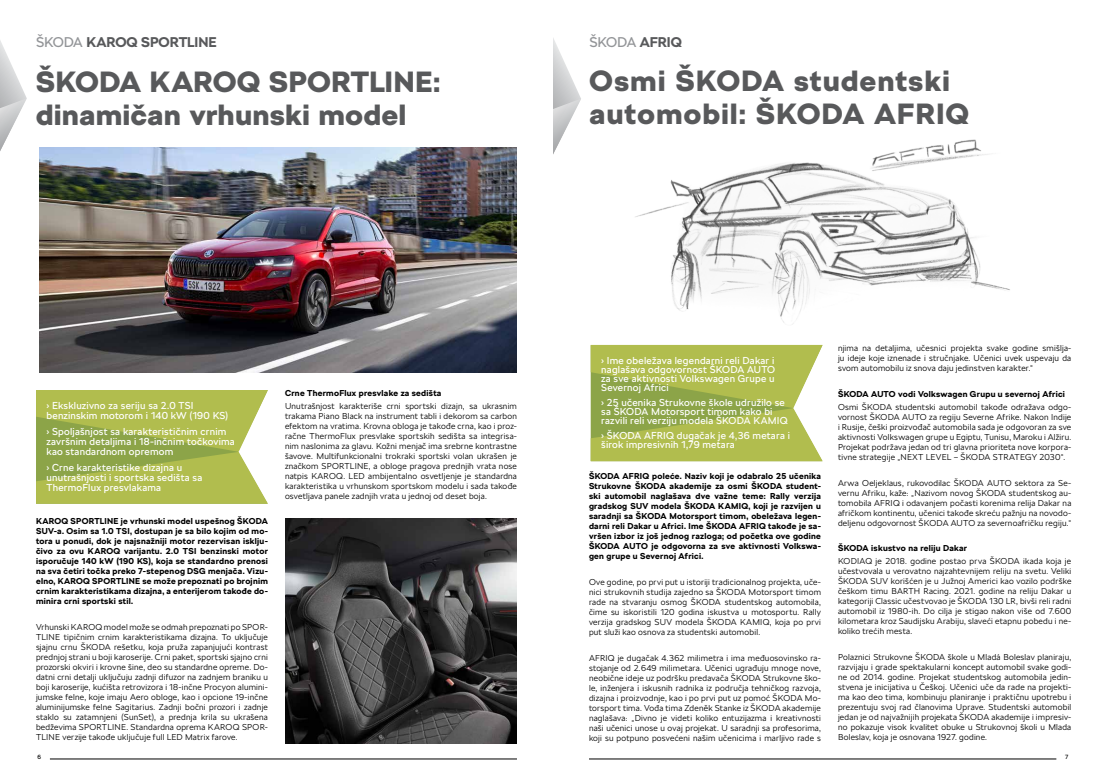
<style>
.page{position:relative;width:1106px;height:780px;background:#fff}
.page>*{position:absolute;margin:0;border:0;box-sizing:border-box;transform-origin:0 0}
.t1{font:900 29px/33px "SKODA Next";letter-spacing:.03em;color:#58595b}
.t2{font:900 29px/33px "SKODA Next";letter-spacing:.05em;color:#58595b}
.t3{font:700 14px "SKODA Next";letter-spacing:-.005em;color:#58595b}
.t4{font:14px "SKODA Next";letter-spacing:-.025em;color:#939598}
.t5{font:10px/9px "SKODA Next";letter-spacing:.02em;color:#fff}
.t6{font:300 8.5px/10px "SKODA Next";letter-spacing:.025em;color:#000;text-align:justify}
.t7{font:700 8.5px/10px "SKODA Next";letter-spacing:.03em;color:#000;text-align:justify}
.t8{font:6px "SKODA Next";color:#000}
.s1{font-weight:400;color:#939598}
.s2{font-weight:700;color:#58595b}
</style>
<div class="page">
<hr style="left:589px;top:758px;width:467px;height:1px;background:#000">
<hr style="left:50px;top:758px;width:467px;height:1px;background:#000">
<img style="left:635px;top:139px;width:375px;height:186px">
<svg style="left:553px;top:38px;width:28px;height:116px"></svg>
<svg style="left:36px;top:390px;width:232px;height:113px;background:#acba57"></svg>
<svg style="left:590px;top:345px;width:232px;height:116px;background:#acba57"></svg>
<img style="left:39px;top:147px;width:478px;height:225px">
<img style="left:285px;top:519px;width:232px;height:225px">
<svg style="left:0;top:40px;width:27px;height:111px"></svg>
<h2 class="t3" style="left:36px;top:33px;width:182px"><span class="s1">ŠKODA</span> KAROQ SPORTLINE</h2>
<h2 class="t4" style="left:589px;top:33px;width:94px">ŠKODA <span class="s2">AFRIQ</span></h2>
<h1 class="t1" style="left:36px;top:65px;width:405px">ŠKODA KAROQ SPORTLINE: dinamičan vrhunski model</h1>
<h1 class="t2" style="left:589px;top:64px;width:381px">Osmi ŠKODA studentski automobil: ŠKODA AFRIQ</h1>
<p class="t5" style="left:46px;top:401px;width:183px;line-height:10px">› Ekskluzivno za seriju sa 2.0 TSI benzinskim motorom i 140 kW (190 KS)</p>
<p class="t5" style="left:46px;top:426px;width:190px;line-height:10px">› Spoljašnjost sa karakterističnim crnim završnim detaljima i 18-inčnim točkovima kao standardnom opremom</p>
<p class="t5" style="left:46px;top:462px;width:157px;line-height:10px">› Crne karakteristike dizajna u unutrašnjosti i sportska sedišta sa<br>ThermoFlux presvlakama</p>
<p class="t7" style="left:36px;top:516px;width:233px">KAROQ SPORTLINE je vrhunski model uspešnog ŠKODA SUV-a. Osim sa 1.0 TSI, dostupan je sa bilo kojim od mo&shy;tora u ponudi, dok je najsnažniji motor rezervisan isklju&shy;čivo za ovu KAROQ varijantu. 2.0 TSI benzinski motor isporučuje 140 kW (190 KS), koja se standardno prenosi na sva četiri točka preko 7-stepenog DSG menjača. Vizu&shy;elno, KAROQ SPORTLINE se može prepoznati po brojnim crnim karakteristikama dizajna, a enterijerom takođe do&shy;minira crni sportski stil.</p>
<p class="t6" style="left:36px;top:622px;width:233px">Vrhunski KAROQ model može se odmah prepoznati po SPOR-TLINE tipičnim crnim karakteristikama dizajna. To uključuje sjajnu crnu ŠKODA rešetku, koja pruža zapanjujući kontrast prednjoj strani u boji karoserije. Crni paket, sportski sjajno crni prozorski okviri i krovne šine, deo su standardne opreme. Do&shy;datni crni detalji uključuju zadnji difuzor na zadnjem braniku u boji karoserije, kućišta retrovizora i 18-inčne Procyon alumini&shy;jumske felne, koje imaju Aero obloge, kao i opcione 19-inčne aluminijumske felne Sagitarius. Zadnji bočni prozori i zadnje staklo su zatamnjeni (SunSet), a prednja krila su ukrašena bedževima SPORTLINE. Standardna oprema KAROQ SPOR-TLINE verzije takođe uključuje full LED Matrix farove.</p>
<p class="t7" style="left:285px;top:388px;width:158px">Crne ThermoFlux presvlake za sedišta</p>
<p class="t6" style="left:285px;top:401px;width:233px">Unutrašnjost karakteriše crni sportski dizajn, sa ukrasnim trakama Piano Black na instrument tabli i dekorom sa carbon efektom na vratima. Krovna obloga je takođe crna, kao i proz&shy;račne ThermoFlux presvlake sportskih sedišta sa integrisa&shy;nim naslonima za glavu. Kožni menjač ima srebrne kontrastne šavove. Multifunkcionalni trokraki sportski volan ukrašen je značkom SPORTLINE, a obloge pragova prednjih vrata nose natpis KAROQ. LED ambijentalno osvetljenje je standardna karakteristika u vrhunskom sportskom modelu i sada takođe osvetljava panele zadnjih vrata u jednoj od deset boja.</p>
<p class="t5" style="left:601px;top:356px;width:175px;text-align:justify">› Ime obeležava legendarni reli Dakar i naglašava odgovornost ŠKODA AUTO za sve aktivnosti Volkswagen Grupe u Severnoj Africi</p>
<p class="t5" style="left:601px;top:398px;width:188px">› 25 učenika Strukovne škole udružilo se sa ŠKODA Motorsport timom kako bi razvili reli verziju modela ŠKODA KAMIQ</p>
<p class="t5" style="left:601px;top:431px;width:190px">› ŠKODA AFRIQ dugačak je 4,36 metara i širok impresivnih 1,79 metara</p>
<p class="t7" style="left:589px;top:471px;width:233px">ŠKODA AFRIQ poleće. Naziv koji je odabralo 25 učenika Strukovne ŠKODA akademije za osmi ŠKODA student&shy;ski automobil naglašava dve važne teme: Rally verzija gradskog SUV modela ŠKODA KAMIQ, koji je razvijen u saradnji sa ŠKODA Motorsport timom, obeležava legen&shy;darni reli Dakar u Africi. Ime ŠKODA AFRIQ takođe je sa&shy;vršen izbor iz još jednog razloga; od početka ove godine ŠKODA AUTO je odgovorna za sve aktivnosti Volkswa&shy;gen grupe u Severnoj Africi.</p>
<p class="t6" style="left:589px;top:577px;width:233px">Ove godine, po prvi put u istoriji tradicionalnog projekta, uče&shy;nici strukovnih studija zajedno sa ŠKODA Motorsport timom rade na stvaranju osmog ŠKODA studentskog automobila, čime su iskoristili 120 godina iskustva u motosportu. Rally verzija gradskog SUV modela ŠKODA KAMIQ, koja po prvi put služi kao osnova za studentski automobil.</p>
<p class="t6" style="left:589px;top:652px;width:233px">AFRIQ je dugačak 4.362 milimetra i ima međuosovinsko ra&shy;stojanje od 2.649 milimetara. Učenici ugrađuju mnoge nove, neobične ideje uz podršku predavača ŠKODA Strukovne ško&shy;le, inženjera i iskusnih radnika iz područja tehničkog razvoja, dizajna i proizvodnje, kao i po prvi put uz pomoć ŠKODA Mo&shy;torsport tima. Vođa tima Zdeněk Stanke iz ŠKODA akademije naglašava: „Divno je videti koliko entuzijazma i kreativnosti naši učenici unose u ovaj projekat. U saradnji sa profesorima, koji su potpuno posvećeni našim učenicima i marljivo rade s</p>
<p class="t6" style="left:838px;top:343px;width:235px">njima na detaljima, učesnici projekta svake godine smišlja&shy;ju ideje koje iznenade i stručnjake. Učenici uvek uspevaju da svom automobilu iz snova daju jedinstven karakter.“</p>
<p class="t7" style="left:838px;top:389px;width:228px">ŠKODA AUTO vodi Volkswagen Grupu u severnoj Africi</p>
<p class="t6" style="left:838px;top:402px;width:235px">Osmi ŠKODA studentski automobil takođe odražava odgo&shy;vornost ŠKODA AUTO za regiju Severne Afrike. Nakon Indije i Rusije, češki proizvođač automobila sada je odgovoran za sve aktivnosti Volkswagen grupe u Egiptu, Tunisu, Maroku i Alžiru.<br>Projekat podržava jedan od tri glavna prioriteta nove korpora&shy;tivne strategije „NEXT LEVEL – ŠKODA STRATEGY 2030“.</p>
<p class="t6" style="left:838px;top:477px;width:235px">Arwa Oeljeklaus, rukovodilac ŠKODA AUTO sektora za Se&shy;vernu Afriku, kaže: „Nazivom novog ŠKODA studentskog au&shy;tomobila AFRIQ i odavanjem počasti korenima relija Dakar na afričkom kontinentu, učenici takođe skreću pažnju na novodo&shy;deljenu odgovornost ŠKODA AUTO za severnoafričku regiju.“</p>
<p class="t7" style="left:838px;top:543px;width:131px">ŠKODA iskustvo na reliju Dakar</p>
<p class="t6" style="left:838px;top:556px;width:235px">KODIAQ je 2018. godine postao prva ŠKODA ikada koja je učestvovala u verovatno najzahtevnijem reliju na svetu. Veliki ŠKODA SUV korišćen je u Južnoj Americi kao vozilo podrške češkom timu BARTH Racing. 2021. godine na reliju Dakar u kategoriji Classic učestvovao je ŠKODA 130 LR, bivši reli radni automobil iz 1980-ih. Do cilja je stigao nakon više od 7.600 kilometara kroz Saudijsku Arabiju, slaveći etapnu pobedu i ne&shy;koliko trećih mesta.</p>
<p class="t6" style="left:838px;top:652px;width:235px">Polaznici Strukovne ŠKODA škole u Mladá Boleslav planiraju, razvijaju i grade spektakularni koncept automobil svake godi&shy;ne od 2014. godine. Projekat studentskog automobila jedin&shy;stvena je inicijativa u Češkoj. Učenici uče da rade na projekti&shy;ma kao deo tima, kombinuju planiranje i praktičnu upotrebu i prezentuju svoj rad članovima Uprave. Studentski automobil jedan je od najvažnijih projekata ŠKODA akademije i impresiv&shy;no pokazuje visok kvalitet obuke u Strukovnoj školi u Mlada Boleslav, koja je osnovana 1927. godine.</p>
<p class="t8" style="left:38px;top:753px;width:5px">6</p>
<p class="t8" style="left:1065px;top:753px;width:5px">7</p>
</div>
